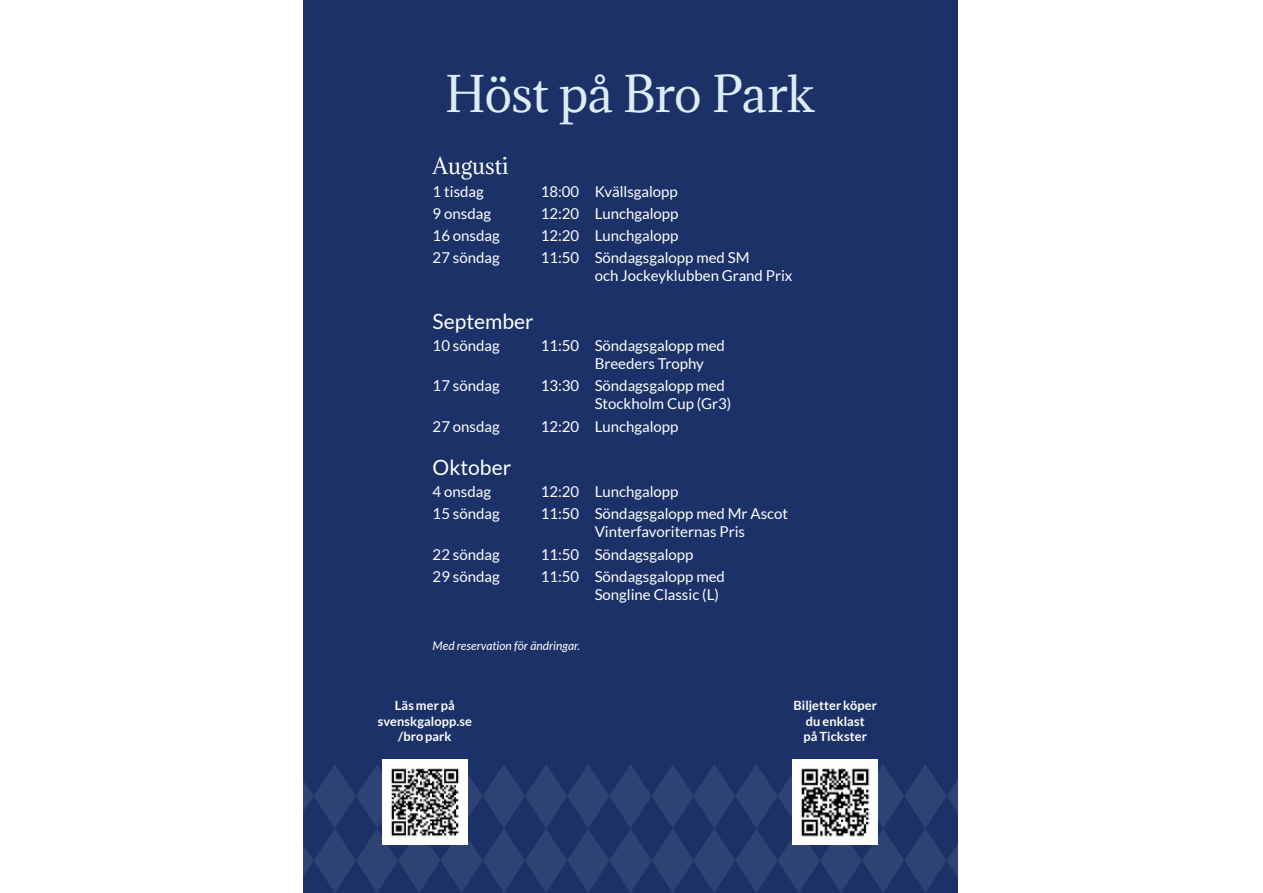
<style>
.page{position:relative;width:1263px;height:893px;background:#fff}
.page>*{position:absolute;margin:0;border:0;box-sizing:border-box;transform-origin:0 0}
.t1{font:46.5px "Adamina";letter-spacing:-.015em;color:#deecf5}
.t2{font:21px "Lato";color:#fff}
.t3{font:21px "Adamina";color:#fff}
.t4{font:15px/18px "Lato";color:#fff}
.t5{font:700 12.75px/15.3px "Lato";letter-spacing:.01em;color:#fff;text-align:center}
.t6{font:italic 12px "Lato";color:#fff}
</style>
<div class="page">
<div style="left:303px;top:0;width:654px;height:893px;background:#1b3167"></div>
<img style="left:793px;top:759px;width:85px;height:5px">
<img style="left:382px;top:759px;width:85px;height:5px">
<svg style="left:303px;top:764px;width:654px;height:129px"></svg>
<h1 class="t1" style="left:445px;top:62px;width:371px">Höst på Bro Park</h1>
<h2 class="t3" style="left:433px;top:152px;width:78px">Augusti</h2>
<p class="t4" style="left:433px;top:182px;width:53px">1 tisdag</p>
<p class="t4" style="left:541px;top:182px;width:139px">18:00 Kvällsgalopp</p>
<p class="t4" style="left:433px;top:204px;width:60px">9 onsdag</p>
<p class="t4" style="left:541px;top:204px;width:139px">12:20 Lunchgalopp</p>
<p class="t4" style="left:433px;top:227px;width:69px">16 onsdag</p>
<p class="t4" style="left:541px;top:227px;width:139px">12:20 Lunchgalopp</p>
<p class="t4" style="left:433px;top:249px;width:69px">27 söndag</p>
<p class="t4" style="left:595px;top:249px;width:199px;text-indent:-54px">11:50 Söndagsgalopp med SM<br>och Jockeyklubben Grand Prix</p>
<h2 class="t2" style="left:433px;top:309px;width:103px">September</h2>
<p class="t4" style="left:433px;top:336px;width:69px">10 söndag</p>
<p class="t4" style="left:595px;top:336px;width:132px;text-indent:-54px">11:50 Söndagsgalopp med<br>Breeders Trophy</p>
<p class="t4" style="left:433px;top:377px;width:69px">17 söndag</p>
<p class="t4" style="left:595px;top:377px;width:138px;text-indent:-54px">13:30 Söndagsgalopp med<br>Stockholm Cup (Gr3)</p>
<p class="t4" style="left:433px;top:417px;width:69px">27 onsdag</p>
<p class="t4" style="left:541px;top:417px;width:139px">12:20 Lunchgalopp</p>
<h2 class="t2" style="left:433px;top:455px;width:80px">Oktober</h2>
<p class="t4" style="left:433px;top:482px;width:60px">4 onsdag</p>
<p class="t4" style="left:541px;top:482px;width:139px">12:20 Lunchgalopp</p>
<p class="t4" style="left:433px;top:505px;width:69px">15 söndag</p>
<p class="t4" style="left:595px;top:505px;width:195px;text-indent:-54px">11:50 Söndagsgalopp med Mr Ascot<br>Vinterfavoriternas Pris</p>
<p class="t4" style="left:433px;top:545px;width:69px">22 söndag</p>
<p class="t4" style="left:541px;top:545px;width:154px">11:50 Söndagsgalopp</p>
<p class="t4" style="left:433px;top:567px;width:69px">29 söndag</p>
<p class="t4" style="left:595px;top:567px;width:132px;text-indent:-54px">11:50 Söndagsgalopp med<br>Songline Classic (L)</p>
<p class="t6" style="left:433px;top:639px;width:149px">Med reservation för ändringar.</p>
<p class="t5" style="left:378px;top:698px;width:96px">Läs mer på svenskgalopp.se /bro park</p>
<p class="t5" style="left:793px;top:698px;width:85px">Biljetter köper du enklast<br>på Tickster</p>
</div>
